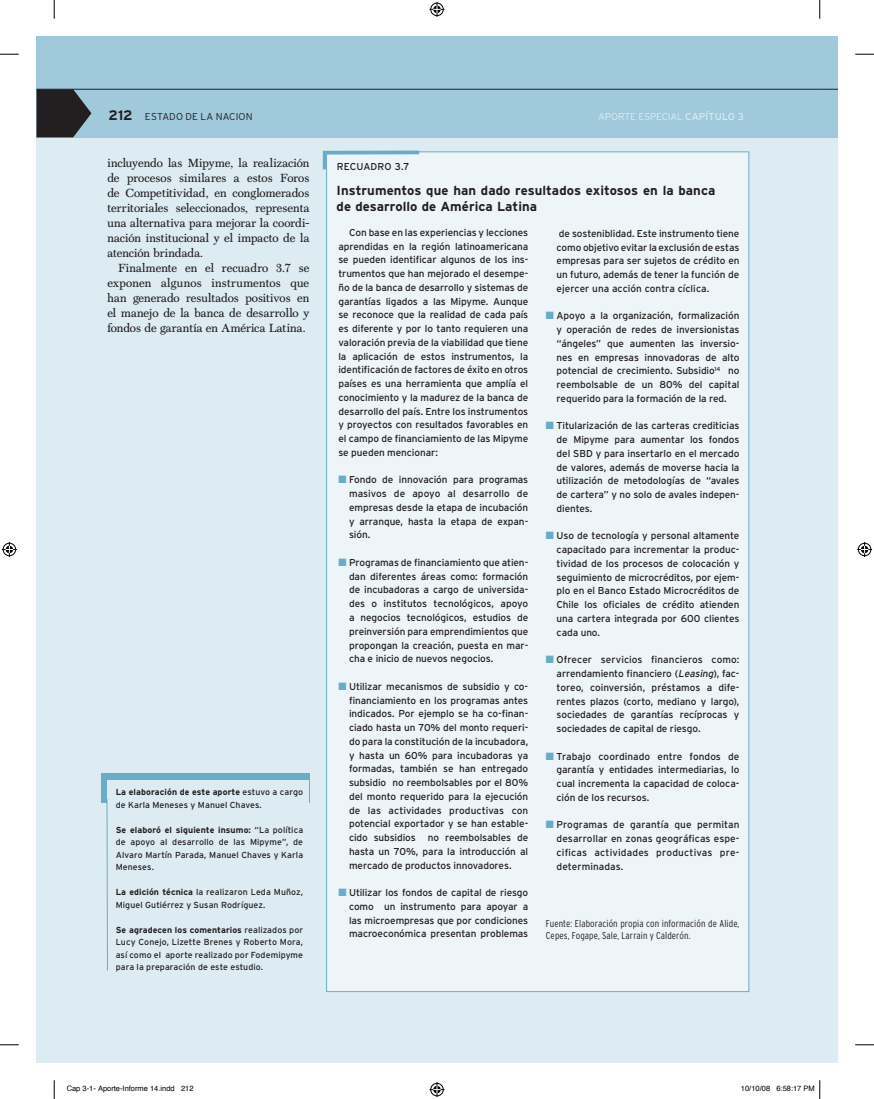
<style>
.page{position:relative;width:874px;height:1099px;background:#fff}
.page>*{position:absolute;margin:0;border:0;box-sizing:border-box;transform-origin:0 0}
.t1{font:700 13.12px/15.8px "Interstate";color:#231f20}
.t2{font:11.88px/15px "Scotch Text";letter-spacing:.005em;color:#231f20;text-align:justify}
.t3{font:10px/13.8px "Interstate";letter-spacing:-.01em;color:#231f20;text-align:justify}
.t4{font:300 condensed 10px/12px "Interstate";letter-spacing:.005em;color:#231f20}
.t5{font:300 10px "Interstate";letter-spacing:-.015em;color:#ddebf2}
.t6{font:300 10px "Interstate";letter-spacing:.015em;color:#231f20}
.t7{font:10px "Interstate";letter-spacing:.01em;color:#231f20}
.t8{font:8.75px/12.5px "Interstate";letter-spacing:.01em;color:#231f20}
.t9{font:7.5px "Helvetica";color:#000}
.s1{font-weight:700;font-size:13.75px}
.s2{font-weight:400}
.s3{color:#6aacc8}
.s4{font-style:italic}
.s5{font-weight:700}
</style>
<div class="page">
<div style="left:36px;top:36px;width:783px;height:1026px;background:#ddebf2"></div>
<div style="left:36px;top:36px;width:783px;height:102px;background:#a0c9dc"></div>
<hr style="left:36px;top:89px;width:783px;height:1px;background:#231f20">
<svg style="left:36px;top:89px;width:55px;height:48px"></svg>
<div style="left:819px;top:36px;width:18px;height:1026px;background:#ddebf2"></div>
<div style="left:819px;top:36px;width:18px;height:102px;background:#a0c9dc"></div>
<svg style="left:819px;top:89px;width:18px;height:1px"></svg>
<div style="left:326px;top:151px;width:423px;height:840px;background:#edf5f8;border:1px solid #6aacc8"></div>
<svg style="left:322px;top:150px;width:101px;height:23px"></svg>
<div style="left:101px;top:773px;width:208px;height:30px;background:#6aacc8"></div>
<div style="left:107px;top:779px;width:202px;height:212px;background:#ddebf2"></div>
<svg style="left:106px;top:799px;width:2px;height:171px"></svg>
<svg style="left:0;top:53px;width:19px;height:2px"></svg>
<svg style="left:855px;top:53px;width:18px;height:2px"></svg>
<svg style="left:0;top:1044px;width:19px;height:1px"></svg>
<svg style="left:855px;top:1044px;width:18px;height:1px"></svg>
<svg style="left:53px;top:0;width:2px;height:19px"></svg>
<svg style="left:53px;top:1080px;width:2px;height:18px"></svg>
<svg style="left:819px;top:0;width:1px;height:19px"></svg>
<svg style="left:429px;top:2px;width:15px;height:15px"></svg>
<svg style="left:429px;top:1082px;width:15px;height:14px"></svg>
<svg style="left:2px;top:542px;width:15px;height:15px"></svg>
<svg style="left:857px;top:542px;width:14px;height:15px"></svg>
<svg style="left:819px;top:1080px;width:1px;height:18px"></svg>
<p class="t6" style="left:109px;top:111px;width:145px"><span class="s1">212</span> ESTADO DE LA NACION</p>
<p class="t5" style="left:598px;top:111px;width:147px">APORTE ESPECIAL <span class="s2">CAPÍTULO 3</span></p>
<p class="t2" style="left:107px;top:156px;width:203px">incluyendo las Mipyme, la realización de procesos similares a estos Foros de Competitividad, en conglomerados territoriales seleccionados, representa una alternativa para mejorar la coordi&shy;nación institucional y el impacto de la atención brindada.</p>
<p class="t2" style="left:107px;top:260px;width:203px;text-indent:11px">Finalmente en el recuadro 3.7 se exponen algunos instrumentos que han generado resultados positivos en el manejo de la banca de desarrollo y fondos de garantía en América Latina.</p>
<p class="t7" style="left:337px;top:161px;width:74px">RECUADRO 3.7</p>
<h1 class="t1" style="left:336px;top:182px;width:380px">Instrumentos que han dado resultados exitosos en la banca de desarrollo de América Latina</h1>
<p class="t3" style="left:338px;top:225px;width:191px;text-indent:11px">Con base en las experiencias y lecciones aprendidas en la región latinoamericana se pueden identificar algunos de los ins&shy;trumentos que han mejorado el desempe&shy;ño de la banca de desarrollo y sistemas de garantías ligados a las Mipyme. Aunque se reconoce que la realidad de cada país es diferente y por lo tanto requieren una valoración previa de la viabilidad que tiene la aplicación de estos instrumentos, la identificación de factores de éxito en otros países es una herramienta que amplía el conocimiento y la madurez de la banca de desarrollo del país. Entre los instrumentos y proyectos con resultados favorables en el campo de financiamiento de las Mipyme se pueden mencionar:</p>
<p class="t3" style="left:349px;top:473px;width:181px;text-indent:-11px"><span class="s3">■</span> Fondo de innovación para programas masivos de apoyo al desarrollo de empresas desde la etapa de incubación y arranque, hasta la etapa de expan&shy;sión.</p>
<p class="t3" style="left:349px;top:555px;width:181px;text-indent:-11px"><span class="s3">■</span> Programas de financiamiento que atien&shy;dan diferentes áreas como: formación de incubadoras a cargo de universida&shy;des o institutos tecnológicos, apoyo a negocios tecnológicos, estudios de preinversión para emprendimientos que propongan la creación, puesta en mar&shy;cha e inicio de nuevos negocios.</p>
<p class="t3" style="left:349px;top:679px;width:181px;text-indent:-11px"><span class="s3">■</span> Utilizar mecanismos de subsidio y co&shy;financiamiento en los programas antes indicados. Por ejemplo se ha co-finan&shy;ciado hasta un 70% del monto requeri&shy;do para la constitución de la incubadora, y hasta un 60% para incubadoras ya formadas, también se han entregado subsidio no reembolsables por el 80% del monto requerido para la ejecución de las actividades productivas con potencial exportador y se han estable&shy;cido subsidios no reembolsables de hasta un 70%, para la introducción al mercado de productos innovadores.</p>
<p class="t3" style="left:349px;top:885px;width:181px;text-indent:-11px"><span class="s3">■</span> Utilizar los fondos de capital de riesgo como un instrumento para apoyar a las microempresas que por condiciones macroeconómica presentan problemas</p>
<p class="t3" style="left:556px;top:226px;width:184px">de sosteniblidad. Este instrumento tiene como objetivo evitar la exclusión de estas empresas para ser sujetos de crédito en un futuro, además de tener la función de ejercer una acción contra cíclica.</p>
<p class="t3" style="left:556px;top:309px;width:184px;text-indent:-11px"><span class="s3">■</span> Apoyo a la organización, formalización y operación de redes de inversionistas “ángeles” que aumenten las inversio&shy;nes en empresas innovadoras de alto potencial de crecimiento. Subsidio<sup>14</sup> no reembolsable de un 80% del capital requerido para la formación de la red.</p>
<p class="t3" style="left:556px;top:419px;width:184px;text-indent:-11px"><span class="s3">■</span> Titularización de las carteras crediticias de Mipyme para aumentar los fondos del SBD y para insertarlo en el mercado de valores, además de moverse hacia la utilización de metodologías de “avales de cartera” y no solo de avales indepen&shy;dientes.</p>
<p class="t3" style="left:556px;top:529px;width:184px;text-indent:-11px"><span class="s3">■</span> Uso de tecnología y personal altamente capacitado para incrementar la produc&shy;tividad de los procesos de colocación y seguimiento de microcréditos, por ejem&shy;plo en el Banco Estado Microcréditos de Chile los oficiales de crédito atienden una cartera integrada por 600 clientes cada uno.</p>
<p class="t3" style="left:556px;top:652px;width:184px;text-indent:-11px"><span class="s3">■</span> Ofrecer servicios financieros como: arrendamiento financiero (<span class="s4">Leasing</span>), fac&shy;toreo, coinversión, préstamos a dife&shy;rentes plazos (corto, mediano y largo), sociedades de garantías recíprocas y sociedades de capital de riesgo.</p>
<p class="t3" style="left:556px;top:749px;width:184px;text-indent:-11px"><span class="s3">■</span> Trabajo coordinado entre fondos de garantía y entidades intermediarias, lo cual incrementa la capacidad de coloca&shy;ción de los recursos.</p>
<p class="t3" style="left:556px;top:817px;width:184px;text-indent:-11px"><span class="s3">■</span> Programas de garantía que permitan desarrollar en zonas geográficas espe&shy;cificas actividades productivas pre&shy;determinadas.</p>
<p class="t8" style="left:116px;top:785px;width:189px"><span class="s5">La elaboración de este aporte</span> estuvo a cargo de Karla Meneses y Manuel Chaves.</p>
<p class="t8" style="left:116px;top:823px;width:189px;text-align:justify"><span class="s5">Se elaboró el siguiente insumo:</span> “La política de apoyo al desarrollo de las Mipyme”, de Alvaro Martín Parada, Manuel Chaves y Karla Meneses.</p>
<p class="t8" style="left:116px;top:885px;width:189px"><span class="s5">La edición técnica</span> la realizaron Leda Muñoz,<br>Miguel Gutiérrez y Susan Rodríguez.</p>
<p class="t8" style="left:116px;top:923px;width:189px;text-align:justify"><span class="s5">Se agradecen los comentarios</span> realizados por Lucy Conejo, Lizette Brenes y Roberto Mora, así como el aporte realizado por Fodemipyme para la preparación de este estudio.</p>
<p class="t4" style="left:546px;top:916px;width:195px">Fuente: Elaboración propia con información de Alide,<br>Cepes, Fogape, Sale, Larrain y Calderón.</p>
<p class="t9" style="left:67px;top:1082px;width:128px">Cap 3-1- Aporte-Informe 14.indd 212</p>
<p class="t9" style="left:740px;top:1082px;width:75px">10/10/08 6:58:17 PM</p>
</div>
